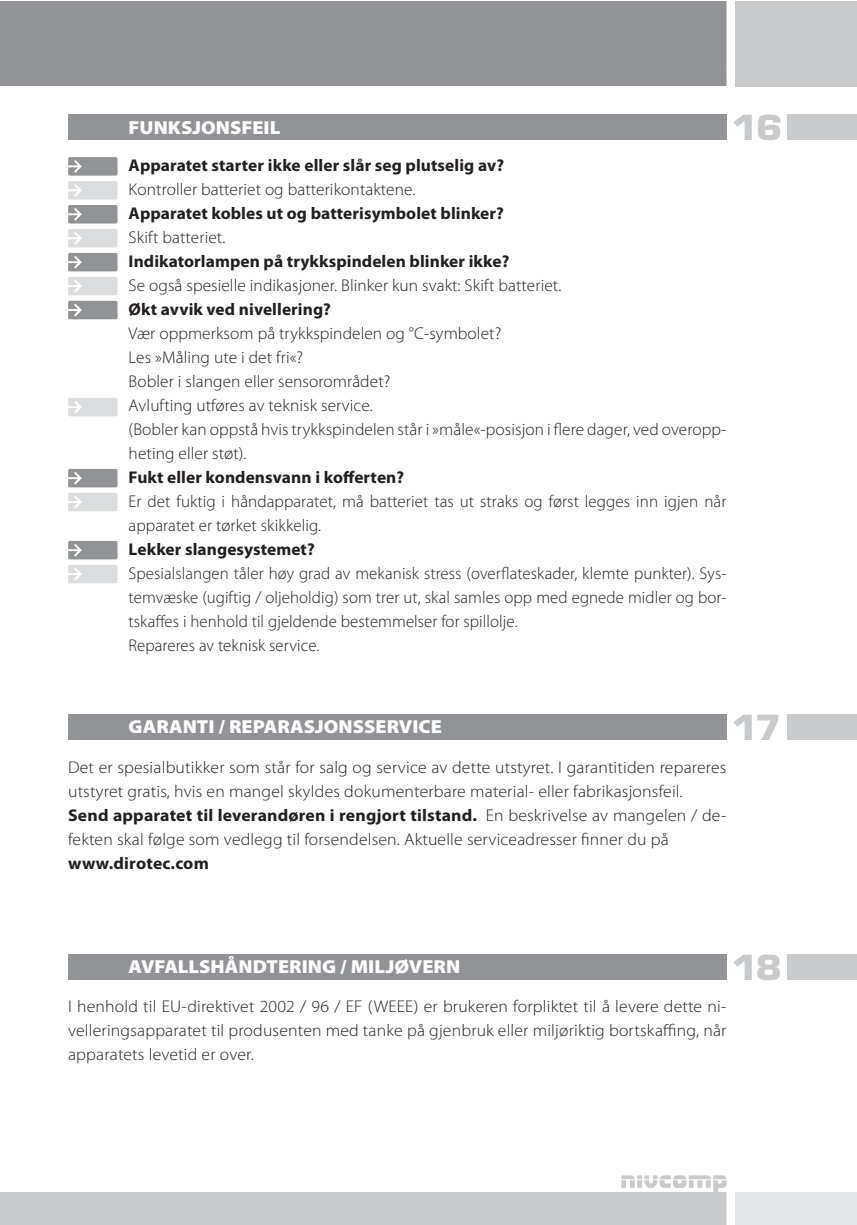
<style>
.page{position:relative;width:857px;height:1225px;background:#fff}
.page>*{position:absolute;margin:0;border:0;box-sizing:border-box;transform-origin:0 0}
.t1{font:900 37.8px "Eurostile T";color:#c9cacc;scale:1.1 1}
.t2{font:900 18.8px "Myriad Pro";color:#fff;scale:1.07 1}
.t3{font:300 17px/24px "Myriad Pro";letter-spacing:.005em;color:#231f20}
.t4{font:300 17px/24px "Myriad Pro";letter-spacing:.005em;color:#231f20;scale:1.04 1}
.t5{font:700 17px "Myriad Pro";letter-spacing:.005em;color:#231f20}
.t6{font:700 17px "Myriad Pro";letter-spacing:.005em;color:#231f20;scale:1.04 1}
.s1{font-weight:700}
</style>
<div class="page">
<div style="left:68px;top:714px;width:658px;height:25px;background:#919396"></div>
<div style="left:786px;top:714px;width:70px;height:25px;background:#c9cacc"></div>
<svg style="left:68px;top:229px;width:49px;height:18px"></svg>
<svg style="left:68px;top:277px;width:49px;height:18px"></svg>
<svg style="left:68px;top:398px;width:49px;height:18px"></svg>
<svg style="left:68px;top:493px;width:49px;height:18px"></svg>
<div style="left:68px;top:114px;width:658px;height:26px;background:#919396"></div>
<div style="left:786px;top:114px;width:70px;height:26px;background:#c9cacc"></div>
<svg style="left:68px;top:157px;width:49px;height:66px"></svg>
<svg style="left:68px;top:253px;width:49px;height:18px"></svg>
<svg style="left:68px;top:469px;width:49px;height:18px"></svg>
<svg style="left:68px;top:301px;width:49px;height:18px"></svg>
<div style="left:68px;top:954px;width:658px;height:26px;background:#919396"></div>
<div style="left:786px;top:954px;width:70px;height:26px;background:#c9cacc"></div>
<div style="left:734px;top:1px;width:122px;height:85px;background:#c9cacc"></div>
<div style="left:0;top:70px;width:726px;height:16px;background:#919396"></div>
<div style="left:0;top:1px;width:726px;height:69px;background:#919396"></div>
<svg style="left:0;top:1175px;width:726px;height:49px"></svg>
<div style="left:734px;top:1192px;width:122px;height:32px;background:#e4e5e7"></div>
<svg style="left:68px;top:565px;width:49px;height:18px"></svg>
<svg style="left:68px;top:541px;width:49px;height:18px"></svg>
<p class="t2" style="left:129px;top:120px;width:143px">FUNKSJONSFEIL</p>
<h1 class="t1" style="left:731px;top:112px;width:48px">16</h1>
<p class="t5" style="left:129px;top:158px;width:377px">Apparatet starter ikke eller slår seg plutselig av?</p>
<p class="t3" style="left:129px;top:179px;width:288px">Kontroller batteriet og batterikontaktene.</p>
<p class="t5" style="left:129px;top:206px;width:376px">Apparatet kobles ut og batterisymbolet blinker?</p>
<p class="t3" style="left:129px;top:227px;width:98px">Skift batteriet.</p>
<p class="t5" style="left:129px;top:254px;width:382px">Indikatorlampen på trykkspindelen blinker ikke?</p>
<p class="t3" style="left:129px;top:275px;width:434px">Se også spesielle indikasjoner. Blinker kun svakt: Skift batteriet.</p>
<p class="t5" style="left:129px;top:302px;width:204px">Økt avvik ved nivellering?</p>
<p class="t3" style="left:129px;top:323px;width:599px">Vær oppmerksom på trykkspindelen og °C-symbolet?<br>Les »Måling ute i det fri«?<br>Bobler i slangen eller sensorområdet?<br>Avlufting utføres av teknisk service.<br>(Bobler kan oppstå hvis trykkspindelen står i »måle«-posisjon i flere dager, ved overopp&shy;heting eller støt).</p>
<p class="t5" style="left:129px;top:470px;width:277px">Fukt eller kondensvann i kofferten?</p>
<p class="t3" style="left:129px;top:491px;width:599px">Er det fuktig i håndapparatet, må batteriet tas ut straks og først legges inn igjen når apparatet er tørket skikkelig.</p>
<p class="t5" style="left:129px;top:542px;width:187px">Lekker slangesystemet?</p>
<p class="t3" style="left:129px;top:563px;width:599px">Spesialslangen tåler høy grad av mekanisk stress (overflateskader, klemte punkter). Sys&shy;temvæske (ugiftig / oljeholdig) som trer ut, skal samles opp med egnede midler og bor&shy;tskaffes i henhold til gjeldende bestemmelser for spillolje.<br>Repareres av teknisk service.</p>
<p class="t2" style="left:129px;top:719px;width:294px">GARANTI / REPARASJONSSERVICE</p>
<h1 class="t1" style="left:731px;top:712px;width:47px">17</h1>
<p class="t4" style="left:68px;top:756px;width:634px">Det er spesialbutikker som står for salg og service av dette utstyret. I garantitiden repareres utstyret gratis, hvis en mangel skyldes dokumenterbare material- eller fabrikasjonsfeil.<br><span class="s1">Send apparatet til leverandøren i rengjort tilstand.</span> En beskrivelse av mangelen / de&shy;fekten skal følge som vedlegg til forsendelsen. Aktuelle serviceadresser finner du på</p>
<p class="t6" style="left:68px;top:856px;width:137px">www.dirotec.com</p>
<p class="t2" style="left:129px;top:960px;width:311px">AVFALLSHÅNDTERING / MILJØVERN</p>
<h1 class="t1" style="left:731px;top:952px;width:47px">18</h1>
<p class="t4" style="left:68px;top:996px;width:634px;text-align:justify">I henhold til EU-direktivet 2002 / 96 / EF (WEEE) er brukeren forpliktet til å levere dette ni&shy;velleringsapparatet til produsenten med tanke på gjenbruk eller miljøriktig bortskaffing, når apparatets levetid er over.</p>
</div>
